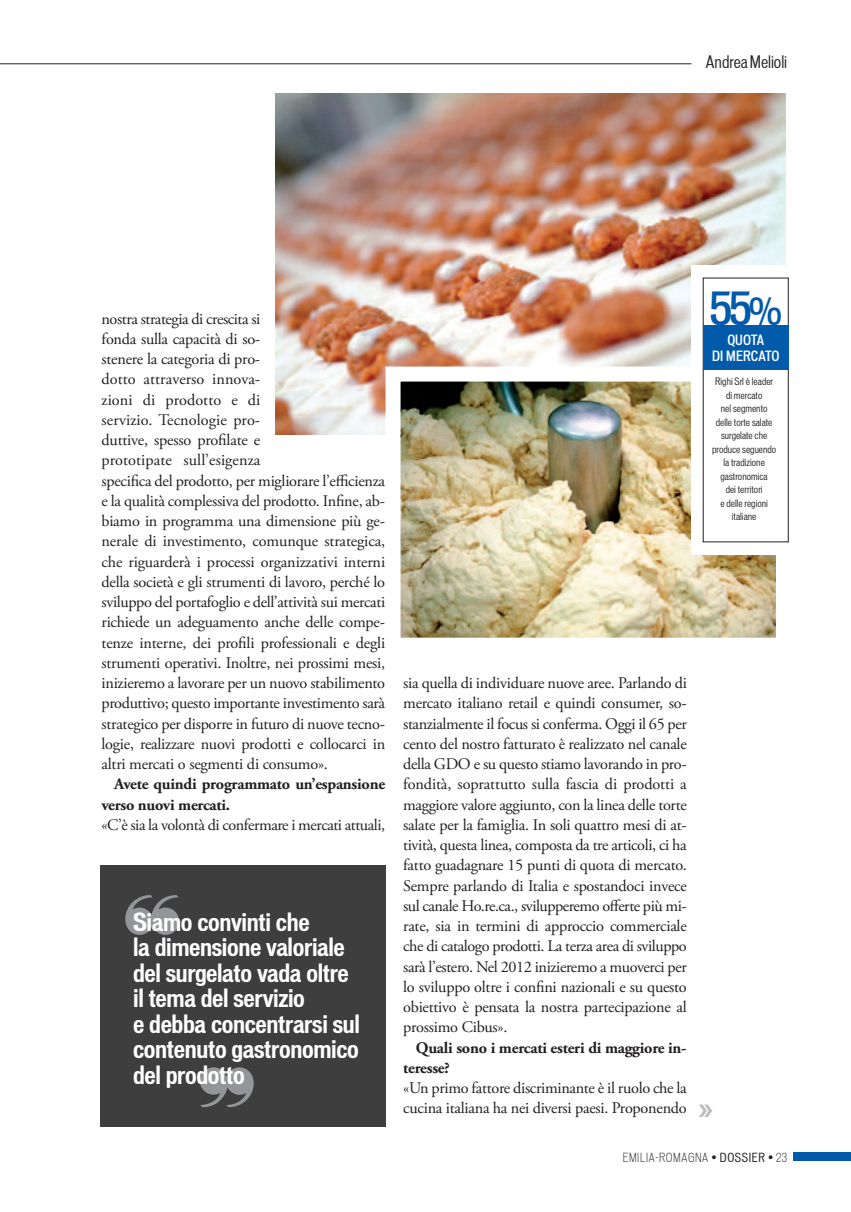
<style>
.page{position:relative;width:851px;height:1212px;background:#fff}
.page>*{position:absolute;margin:0;border:0;box-sizing:border-box;transform-origin:0 0}
.t1{font:500 condensed 43.5px "Vonnes";color:#015aaa}
.t2{font:700 condensed 24px/25.5px "Vonnes";letter-spacing:-.015em;color:#fff}
.t3{font:condensed 16.5px "Vonnes";color:#231f20}
.t4{font:16.2px/20.2px "Adobe Garamond Pro";letter-spacing:-.015em;color:#231f20}
.t5{font:700 16.2px/20.2px "Adobe Garamond Pro";letter-spacing:-.015em;color:#231f20}
.t6{font:500 condensed 13.5px/16.2px "Vonnes";letter-spacing:.005em;color:#fff;text-align:center}
.t7{font:300 condensed 12px "Vonnes";letter-spacing:.05em;color:#231f20}
.t8{font:condensed 9.75px/13.5px "Vonnes";color:#231f20;text-align:center}
.s1{font-size:36px}
.s2{font-weight:400}
</style>
<div class="page">
<div style="left:793px;top:1152px;width:57px;height:9px;background:#015aaa"></div>
<hr style="left:0;top:64px;width:691px;height:1px;background:#231f20">
<img style="left:275px;top:93px;width:510px;height:341px">
<img style="left:401px;top:383px;width:373px;height:254px">
<div style="left:691px;top:265px;width:110px;height:290px;background:#fff"></div>
<div style="left:703px;top:325px;width:85px;height:44px;background:#015aaa"></div>
<div style="left:100px;top:866px;width:286px;height:261px;background:#3e3e3f"></div>
<p class="t3" style="left:705px;top:53px;width:83px">AndreaMelioli</p>
<p class="t4" style="left:101px;top:310px;width:285px">nostra strategia di crescita si<br>fonda sulla capacità di so-<br>stenere la categoria di pro-<br>dotto attraverso innova-<br>zioni di prodotto e di<br>servizio. Tecnologie pro-<br>duttive, spesso profilate e<br>prototipate sull’esigenza<br>specifica del prodotto, per migliorare l’efficienza e la qualità complessiva del prodotto. Infine, ab&shy;biamo in programma una dimensione più ge&shy;nerale di investimento, comunque strategica, che riguarderà i processi organizzativi interni della società e gli strumenti di lavoro, perché lo sviluppo del portafoglio e dell’attività sui mercati richiede un adeguamento anche delle compe&shy;tenze interne, dei profili professionali e degli strumenti operativi. Inoltre, nei prossimi mesi, inizieremo a lavorare per un nuovo stabilimento produttivo; questo importante investimento sarà strategico per disporre in futuro di nuove tecno&shy;logie, realizzare nuovi prodotti e collocarci in altri mercati o segmenti di consumo».</p>
<p class="t5" style="left:101px;top:775px;width:285px;text-indent:13px">Avete quindi programmato un’espansione verso nuovi mercati.</p>
<p class="t4" style="left:101px;top:816px;width:285px">«C’è sia la volontà di confermare i mercati attuali,</p>
<h2 class="t2" style="left:133px;top:910px;width:228px">Siamo convinti che<br>la dimensione valoriale del surgelato vada oltre il tema del servizio<br>e debba concentrarsi sul contenuto gastronomico del prodotto</h2>
<h1 class="t1" style="left:709px;top:285px;width:74px">55<span class="s1">%</span></h1>
<p class="t6" style="left:712px;top:332px;width:69px">QUOTA<br>DI MERCATO</p>
<p class="t8" style="left:712px;top:375px;width:66px">Righi Srl è leader di mercato<br>nel segmento delle torte salate surgelate che produce seguendo la tradizione gastronomica<br>dei territori<br>e delle regioni italiane</p>
<p class="t4" style="left:403px;top:674px;width:285px;text-align:justify">sia quella di individuare nuove aree. Parlando di mercato italiano retail e quindi consumer, so&shy;stanzialmente il focus si conferma. Oggi il 65 per cento del nostro fatturato è realizzato nel canale della GDO e su questo stiamo lavorando in pro&shy;fondità, soprattutto sulla fascia di prodotti a maggiore valore aggiunto, con la linea delle torte salate per la famiglia. In soli quattro mesi di at&shy;tività, questa linea, composta da tre articoli, ci ha fatto guadagnare 15 punti di quota di mercato.<br>Sempre parlando di Italia e spostandoci invece sul canale Ho.re.ca., svilupperemo offerte più mi&shy;rate, sia in termini di approccio commerciale che di catalogo prodotti. La terza area di sviluppo sarà l’estero. Nel 2012 inizieremo a muoverci per lo sviluppo oltre i confini nazionali e su questo obiettivo è pensata la nostra partecipazione al prossimo Cibus».</p>
<p class="t5" style="left:403px;top:1039px;width:285px;text-indent:13px">Quali sono i mercati esteri di maggiore in&shy;teresse?</p>
<p class="t4" style="left:403px;top:1079px;width:285px">«Un primo fattore discriminante è il ruolo che la cucina italiana ha nei diversi paesi. Proponendo</p>
<p class="t7" style="left:622px;top:1150px;width:166px">EMILIA-ROMAGNA <span class="s2">• DOSSIER •</span> 23</p>
</div>
